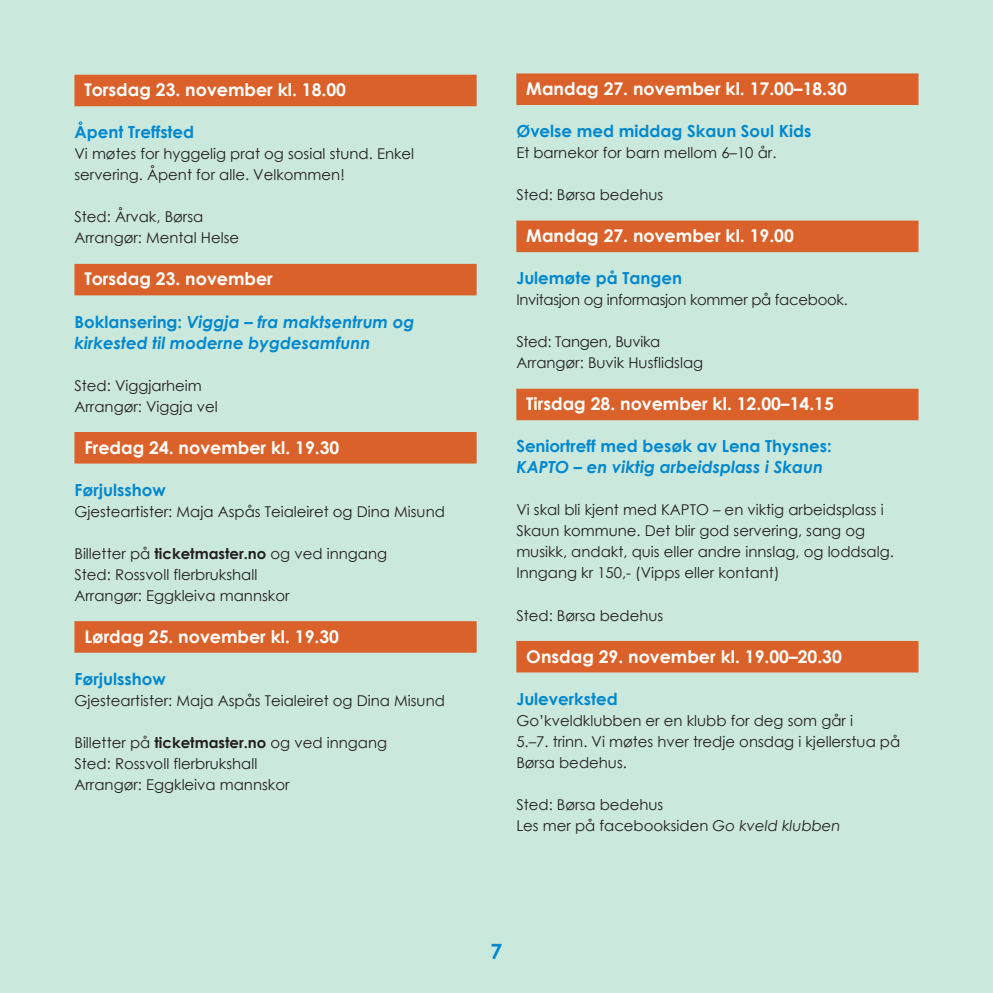
<style>
.page{position:relative;width:993px;height:993px;background:#fff}
.page>*{position:absolute;margin:0;border:0;box-sizing:border-box;transform-origin:0 0}
.t1{font:700 21px "Century Gothic";color:#0088ce}
.dag_oversikt{font:700 17.5px "Century Gothic";color:#fff}
.arrangement{font:700 16.62px "Century Gothic";color:#0088ce}
.arrangement-2{font:italic 700 16.62px/21px "Century Gothic";color:#0088ce}
.tabell{font:14.88px/21px "Century Gothic";color:#231f20}
.tabell-2{font:14.88px "Century Gothic";letter-spacing:-.02em;color:#231f20}
.s1{font-style:normal}
.s2{font-weight:700}
.s3{font-style:italic}
</style>
<div class="page">
<div style="left:0;top:0;width:992px;height:992px;background:#cbe8dd"></div>
<div style="left:74px;top:75px;width:402px;height:31px;background:#da622a"></div>
<div style="left:74px;top:264px;width:402px;height:31px;background:#da622a"></div>
<div style="left:74px;top:432px;width:402px;height:31px;background:#da622a"></div>
<div style="left:74px;top:621px;width:402px;height:31px;background:#da622a"></div>
<div style="left:516px;top:73px;width:402px;height:32px;background:#da622a"></div>
<div style="left:516px;top:220px;width:402px;height:32px;background:#da622a"></div>
<div style="left:516px;top:388px;width:402px;height:32px;background:#da622a"></div>
<div style="left:516px;top:640px;width:402px;height:32px;background:#da622a"></div>
<p class="dag_oversikt" style="left:84px;top:77px;width:263px">Torsdag 23. november kl. 18.00</p>
<p class="arrangement" style="left:74px;top:120px;width:121px">Åpent Treffsted</p>
<p class="tabell" style="left:74px;top:143px;width:341px">Vi møtes for hyggelig prat og sosial stund. Enkel servering. Åpent for alle. Velkommen!</p>
<p class="tabell" style="left:74px;top:206px;width:166px">Sted: Årvak, Børsa<br>Arrangør: Mental Helse</p>
<p class="dag_oversikt" style="left:84px;top:266px;width:190px">Torsdag 23. november</p>
<p class="arrangement-2" style="left:74px;top:310px;width:341px"><span class="s1">Boklansering:</span> Viggja – fra maktsentrum og kirkested til moderne bygdesamfunn</p>
<p class="tabell" style="left:74px;top:374px;width:129px">Sted: Viggjarheim</p>
<p class="tabell" style="left:74px;top:395px;width:145px">Arrangør: Viggja vel</p>
<p class="dag_oversikt" style="left:84px;top:434px;width:256px">Fredag 24. november kl. 19.30</p>
<p class="arrangement" style="left:74px;top:477px;width:93px">Førjulsshow</p>
<p class="tabell" style="left:74px;top:500px;width:372px">Gjesteartister: Maja Aspås Teialeiret og Dina Misund</p>
<p class="tabell" style="left:74px;top:542px;width:314px">Billetter på <span class="s2">ticketmaster.no</span> og ved inngang<br>Sted: Rossvoll flerbrukshall<br>Arrangør: Eggkleiva mannskor</p>
<p class="dag_oversikt" style="left:84px;top:623px;width:256px">Lørdag 25. november kl. 19.30</p>
<p class="arrangement" style="left:74px;top:666px;width:93px">Førjulsshow</p>
<p class="tabell" style="left:74px;top:689px;width:372px">Gjesteartister: Maja Aspås Teialeiret og Dina Misund</p>
<p class="tabell" style="left:74px;top:731px;width:314px">Billetter på <span class="s2">ticketmaster.no</span> og ved inngang<br>Sted: Rossvoll flerbrukshall<br>Arrangør: Eggkleiva mannskor</p>
<p class="dag_oversikt" style="left:526px;top:75px;width:322px">Mandag 27. november kl. 17.00–18.30</p>
<p class="arrangement" style="left:516px;top:118px;width:296px">Øvelse med middag Skaun Soul Kids</p>
<p class="tabell" style="left:516px;top:142px;width:261px">Et barnekor for barn mellom 6–10 år.</p>
<p class="tabell" style="left:516px;top:184px;width:148px">Sted: Børsa bedehus</p>
<p class="dag_oversikt" style="left:526px;top:222px;width:269px">Mandag 27. november kl. 19.00</p>
<p class="arrangement" style="left:516px;top:265px;width:167px">Julemøte på Tangen</p>
<p class="tabell-2" style="left:516px;top:289px;width:333px">Invitasjon og informasjon kommer på facebook.</p>
<p class="tabell-2" style="left:516px;top:331px;width:145px">Sted: Tangen, Buvika</p>
<p class="tabell" style="left:516px;top:352px;width:188px">Arrangør: Buvik Husflidslag</p>
<p class="dag_oversikt" style="left:526px;top:390px;width:309px">Tirsdag 28. november kl. 12.00–14.15</p>
<p class="arrangement" style="left:516px;top:433px;width:317px">Seniortreff med besøk av Lena Thysnes:</p>
<p class="arrangement-2" style="left:516px;top:456px;width:308px">KAPTO – en viktig arbeidsplass i Skaun</p>
<p class="tabell" style="left:516px;top:499px;width:379px">Vi skal bli kjent med KAPTO – en viktig arbeidsplass i Skaun kommune. Det blir god servering, sang og musikk, andakt, quis eller andre innslag, og loddsalg.<br>Inngang kr 150,- (Vipps eller kontant)</p>
<p class="tabell" style="left:516px;top:604px;width:148px">Sted: Børsa bedehus</p>
<p class="dag_oversikt" style="left:526px;top:642px;width:317px">Onsdag 29. november kl. 19.00–20.30</p>
<p class="arrangement" style="left:516px;top:685px;width:103px">Juleverksted</p>
<p class="tabell" style="left:516px;top:709px;width:385px">Go’kveldklubben er en klubb for deg som går i<br>5.–7. trinn. Vi møtes hver tredje onsdag i kjellerstua på<br>Børsa bedehus.</p>
<p class="tabell" style="left:516px;top:793px;width:326px">Sted: Børsa bedehus<br>Les mer på facebooksiden <span class="s3">Go kveld klubben</span></p>
<h1 class="t1" style="left:490px;top:935px;width:13px">7</h1>
</div>
